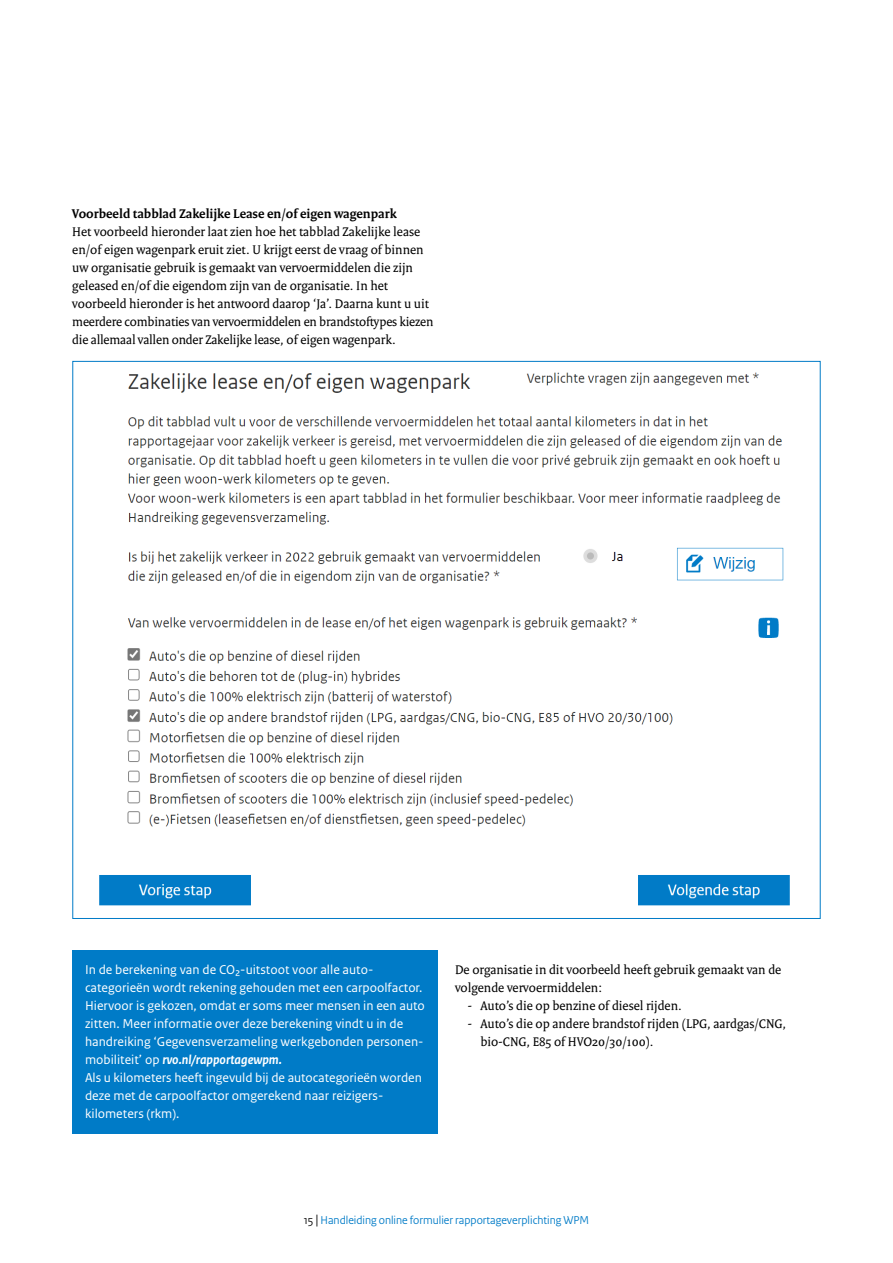
<style>
.page{position:relative;width:893px;height:1263px;background:#fff}
.page>*{position:absolute;margin:0;border:0;box-sizing:border-box;transform-origin:0 0}
.P_RVO_Broodtekst{font:13.5px/18px "Rijksoverheid Serif";color:#000}
.P_RVO_Kader_Broodtekst{font:13.5px/18px "Rijksoverheid Sans Text Regular 2";color:#fff}
.H4_subkop{font:700 13.5px "Rijksoverheid Serif";color:#000}
.t1{font:12px "Rijksoverheid Sans Heading";color:#007bc7}
.s1{font-family:"Rijksoverheid Sans Text";font-weight:700;font-style:italic}
.s2{color:#000}
.s3{font-size:14.25px;color:#000}
</style>
<div class="page">
<img style="left:99px;top:372px;width:691px;height:534px">
<div style="left:72px;top:950px;width:366px;height:129px;background:#007bc7"></div>
<div style="left:72px;top:1058px;width:366px;height:75px;background:#007bc7"></div>
<h4 class="H4_subkop" style="left:72px;top:205px;width:326px">Voorbeeld tabblad Zakelijke Lease en/of eigen wagenpark</h4>
<p class="P_RVO_Broodtekst" style="left:72px;top:222px;width:363px">Het voorbeeld hieronder laat zien hoe het tabblad Zakelijke lease en/of eigen wagenpark eruit ziet. U krijgt eerst de vraag of binnen uw organisatie gebruik is gemaakt van vervoermiddelen die zijn geleased en/of die eigendom zijn van de organisatie. In het voorbeeld hieronder is het antwoord daarop ‘Ja’. Daarna kunt u uit meerdere combinaties van vervoermiddelen en brandstoftypes kiezen die allemaal vallen onder Zakelijke lease, of eigen wagenpark.</p>
<p class="P_RVO_Kader_Broodtekst" style="left:85px;top:961px;width:341px">In de berekening van de CO₂-uitstoot voor alle auto&shy;categorieën wordt rekening gehouden met een carpoolfactor.<br>Hiervoor is gekozen, omdat er soms meer mensen in een auto zitten. Meer informatie over deze berekening vindt u in de handreiking ‘Gegevensverzameling werkgebonden personen&shy;mobiliteit’ op <span class="s1">rvo.nl/rapportagewpm.</span></p>
<p class="P_RVO_Kader_Broodtekst" style="left:85px;top:1069px;width:338px">Als u kilometers heeft ingevuld bij de autocategorieën worden deze met de carpoolfactor omgerekend naar reizigers&shy;kilometers (rkm).</p>
<p class="P_RVO_Broodtekst" style="left:455px;top:960px;width:328px">De organisatie in dit voorbeeld heeft gebruik gemaakt van de volgende vervoermiddelen:</p>
<p class="P_RVO_Broodtekst" style="left:468px;top:996px;width:216px">- Auto’s die op benzine of diesel rijden.</p>
<p class="P_RVO_Broodtekst" style="left:480px;top:1014px;width:307px;text-indent:-13px">- Auto’s die op andere brandstof rijden (LPG, aardgas/CNG, bio-CNG, E85 of HVO20/30/100).</p>
<p class="t1" style="left:304px;top:1213px;width:287px"><span class="s2">15</span> <span class="s3">|</span> Handleiding online formulier rapportageverplichting WPM</p>
</div>
